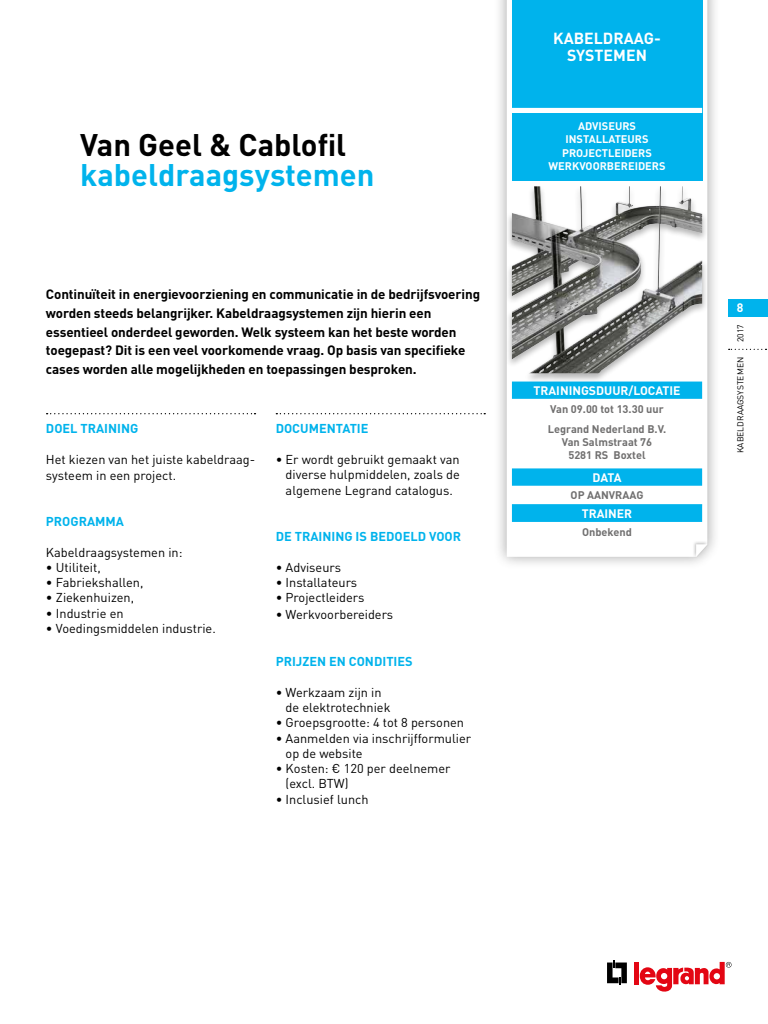
<style>
.page{position:relative;width:768px;height:1024px;background:#fff}
.page>*{position:absolute;margin:0;border:0;box-sizing:border-box;transform-origin:0 0}
.t1{font:700 30.9px "DIN";color:#00b3ec}
.t2{font:700 30.9px "DIN";color:#000}
.t3{font:700 15.9px/17.1px "DIN";color:#fff;text-align:center}
.t4{font:700 13.4px/18.8px "DIN";letter-spacing:-.01em;color:#000}
.t5{font:12.7px/15.3px "DIN";color:#000}
.t6{font:700 12.7px "DIN";color:#00b3ec}
.t7{font:700 12.2px "DIN";color:#fff}
.t8{font:700 11px/20.1px "DIN";color:#706f6f}
.t9{font:700 11px/13.4px "DIN";color:#fff;text-align:center}
.t10{font:8.5px "DIN";color:#000}
</style>
<div class="page">
<div style="left:728px;top:299px;width:40px;height:18px;background:#00b3ec"></div>
<div style="left:494px;top:0;width:226px;height:570px;background:#000;opacity:.35"></div>
<svg style="left:507px;top:0;width:200px;height:557px"></svg>
<div style="left:692px;top:540px;width:17px;height:19px;background:#000;opacity:.27"></div>
<svg style="left:696px;top:544px;width:11px;height:13px"></svg>
<div style="left:512px;top:0;width:190px;height:181px;background:#00b3ec"></div>
<div style="left:512px;top:108px;width:190px;height:5px;background:#fff"></div>
<svg style="left:47px;top:413px;width:209px;height:1px"></svg>
<div style="left:512px;top:382px;width:190px;height:17px;background:#00b3ec"></div>
<div style="left:512px;top:468px;width:190px;height:18px;background:#00b3ec"></div>
<hr style="left:512px;top:504px;width:190px;height:1px;background:#00b3ec">
<div style="left:512px;top:505px;width:190px;height:17px;background:#00b3ec"></div>
<div style="left:506px;top:185px;width:202px;height:199px;background:#000;opacity:.3"></div>
<img style="left:618px;top:186px;width:70px;height:28px">
<svg style="left:276px;top:413px;width:209px;height:1px"></svg>
<svg style="left:607px;top:961px;width:20px;height:24px"></svg>
<div style="left:634px;top:962px;width:5px;height:22px;background:#e30613"></div>
<svg style="left:640px;top:962px;width:92px;height:30px"></svg>
<svg style="left:729px;top:349px;width:38px;height:1px"></svg>
<h1 class="t2" style="left:80px;top:124px;width:268px">Van Geel &amp; Cablofil</h1>
<h1 class="t1" style="left:80px;top:155px;width:296px">kabeldraagsystemen</h1>
<p class="t4" style="left:46px;top:284px;width:436px">Continuïteit in energievoorziening en communicatie in de bedrijfsvoering worden steeds belangrijker. Kabeldraagsystemen zijn hierin een essentieel onderdeel geworden. Welk systeem kan het beste worden toegepast? Dit is een veel voorkomende vraag. Op basis van specifieke cases worden alle mogelijkheden en toepassingen besproken.</p>
<p class="t6" style="left:46px;top:421px;width:94px">DOEL TRAINING</p>
<p class="t5" style="left:46px;top:451px;width:211px;line-height:16.1px">Het kiezen van het juiste kabeldraag&shy;systeem in een project.</p>
<p class="t6" style="left:46px;top:513px;width:80px">PROGRAMMA</p>
<p class="t5" style="left:46px;top:544px;width:138px">Kabeldraagsystemen in:</p>
<p class="t5" style="left:46px;top:559px;width:56px">• Utiliteit,</p>
<p class="t5" style="left:46px;top:575px;width:99px">• Fabriekshallen,</p>
<p class="t5" style="left:46px;top:590px;width:90px">• Ziekenhuizen,</p>
<p class="t5" style="left:46px;top:605px;width:79px">• Industrie en</p>
<p class="t5" style="left:46px;top:621px;width:171px">• Voedingsmiddelen industrie.</p>
<p class="t6" style="left:276px;top:421px;width:94px">DOCUMENTATIE</p>
<p class="t5" style="left:286px;top:451px;width:176px;line-height:15.7px;text-align:justify;text-indent:-10px">• Er wordt gebruikt gemaakt van diverse hulpmiddelen, zoals de algemene Legrand catalogus.</p>
<p class="t6" style="left:276px;top:528px;width:187px">DE TRAINING IS BEDOELD VOOR</p>
<p class="t5" style="left:276px;top:559px;width:67px">• Adviseurs</p>
<p class="t5" style="left:276px;top:575px;width:83px">• Installateurs</p>
<p class="t5" style="left:276px;top:590px;width:90px">• Projectleiders</p>
<p class="t5" style="left:276px;top:606px;width:119px">• Werkvoorbereiders</p>
<p class="t6" style="left:276px;top:653px;width:139px">PRIJZEN EN CONDITIES</p>
<p class="t5" style="left:286px;top:684px;width:106px;text-indent:-10px">• Werkzaam zijn in de elektrotechniek</p>
<p class="t5" style="left:276px;top:715px;width:190px">• Groepsgrootte: 4 tot 8 personen</p>
<p class="t5" style="left:286px;top:730px;width:187px;text-indent:-10px">• Aanmelden via inschrijfformulier op de website</p>
<p class="t5" style="left:286px;top:761px;width:166px;text-indent:-10px">• Kosten: € 120 per deelnemer (excl. BTW)</p>
<p class="t5" style="left:276px;top:791px;width:94px">• Inclusief lunch</p>
<p class="t3" style="left:553px;top:29px;width:109px">KABELDRAAG-<br>SYSTEMEN</p>
<p class="t9" style="left:549px;top:119px;width:119px">ADVISEURS<br>INSTALLATEURS<br>PROJECTLEIDERS<br>WERKVOORBEREIDERS</p>
<p class="t7" style="left:534px;top:383px;width:148px">TRAININGSDUUR/LOCATIE</p>
<p class="t8" style="left:548px;top:399px;width:120px">Van 09.00 tot 13.30 uur<br>Legrand Nederland B.V.</p>
<p class="t8" style="left:562px;top:435px;width:92px;line-height:13.2px;text-align:center">Van Salmstraat 76<br>5281 RS Boxtel</p>
<p class="t7" style="left:593px;top:470px;width:30px">DATA</p>
<p class="t8" style="left:571px;top:485px;width:74px">OP AANVRAAG</p>
<p class="t7" style="left:582px;top:506px;width:52px">TRAINER</p>
<p class="t8" style="left:582px;top:522px;width:52px">Onbekend</p>
<p class="t7" style="left:737px;top:300px;width:8px">8</p>
<p class="t10" style="left:735px;top:342px;width:19px;rotate:-90deg">2017</p>
<p class="t10" style="left:735px;top:453px;width:98px;rotate:-90deg">KABELDRAAGSYSTEMEN</p>
</div>
